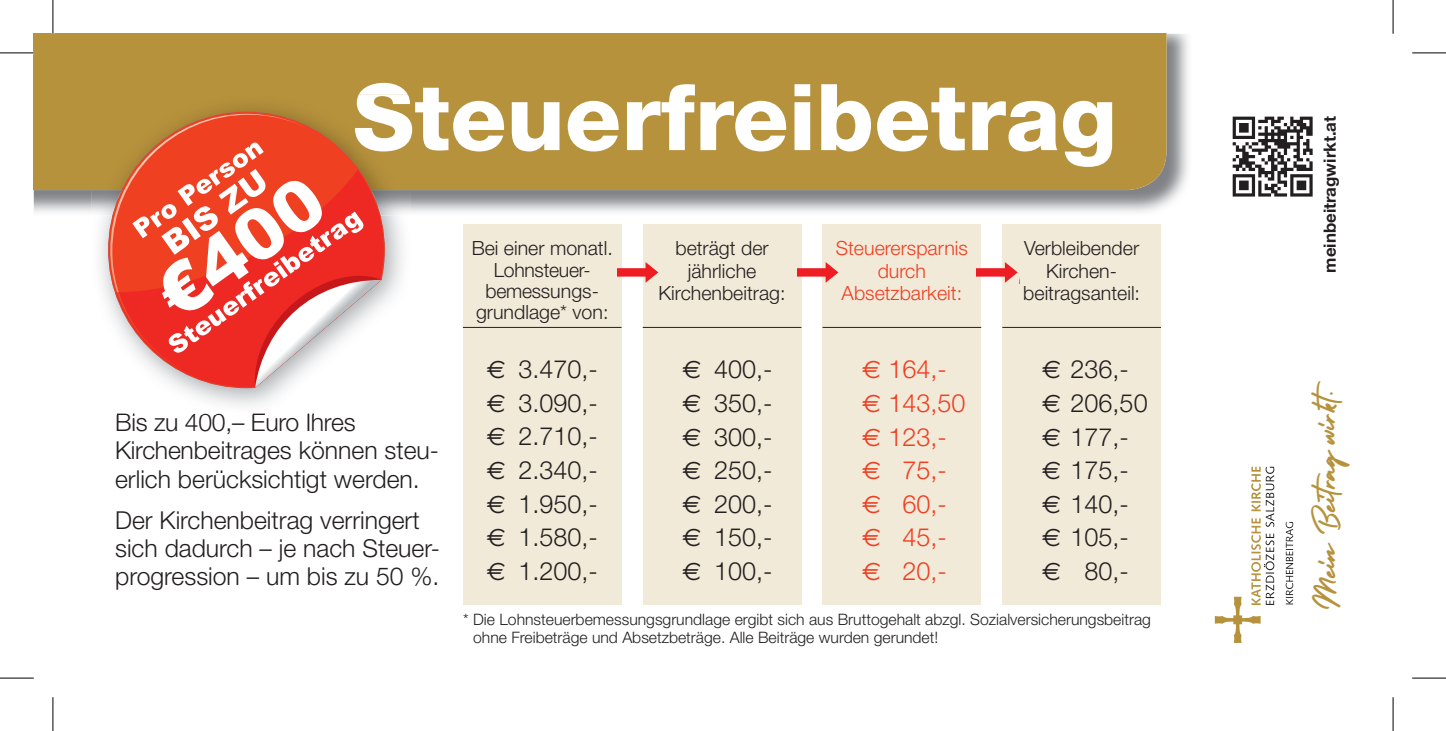
<style>
.page{position:relative;width:1446px;height:731px;background:#fff}
.page>*{position:absolute;margin:0;border:0;box-sizing:border-box;transform-origin:0 0}
.t1{font:800 92.25px "Helvetica Neue";color:#fff}
.t2{font:300 25.2px/33.5px "Helvetica Neue";color:#231f20;text-align:justify}
.t3{font:300 25.2px/33.5px "Helvetica Neue";color:#ef3e22}
.t4{font:300 24.75px/28.1px "Helvetica Neue";color:#231f20}
.t5{font:22.28px "Holiday Free";color:#b6923d}
.t6{font:300 19.57px/22.3px "Helvetica Neue";color:#231f20;text-align:center}
.t7{font:300 19.57px/22.3px "Helvetica Neue";color:#ef3e22;text-align:center}
.t8{font:700 16.88px "Helvetica Neue";color:#231f20}
.t9{font:300 15.75px/17.6px "Helvetica Neue";color:#231f20}
.s1{font-family:"Euro Sans";font-weight:400}
</style>
<div class="page">
<div style="left:463px;top:224px;width:158px;height:381px;background:#f2ead8"></div>
<hr style="left:463px;top:327px;width:158px;height:1px;background:#231f20">
<div style="left:642px;top:224px;width:159px;height:381px;background:#f2ead8"></div>
<hr style="left:642px;top:327px;width:159px;height:1px;background:#231f20">
<div style="left:822px;top:224px;width:159px;height:381px;background:#f2ead8"></div>
<hr style="left:822px;top:327px;width:159px;height:1px;background:#231f20">
<div style="left:1002px;top:224px;width:158px;height:381px;background:#f2ead8"></div>
<hr style="left:1002px;top:327px;width:158px;height:1px;background:#231f20">
<svg style="left:617px;top:262px;width:41px;height:21px"></svg>
<svg style="left:797px;top:262px;width:41px;height:21px"></svg>
<svg style="left:976px;top:262px;width:41px;height:21px"></svg>
<img style="left:34px;top:34px;width:1154px;height:178px">
<div style="left:34px;top:34px;width:1132px;height:156px;background:#b6923d"></div>
<div style="left:1229px;top:113px;width:85px;height:86px;background:linear-gradient(to right,#fff,#fff)"></div>
<svg style="left:1232px;top:117px;width:80px;height:80px"></svg>
<svg style="left:1214px;top:467px;width:60px;height:176px"></svg>
<svg style="left:1285px;top:522px;width:8px;height:82px"></svg>
<img style="left:91px;top:95px;width:320px;height:311px">
<img style="left:355px;top:95px;width:56px;height:72px">
<img style="left:117px;top:413px;width:197px;height:1px">
<svg style="left:108px;top:112px;width:277px;height:276px;background:#d2804f"></svg>
<svg style="left:110px;top:142px;width:271px;height:246px"></svg>
<hr style="left:0;top:53px;width:34px;height:1px;background:#000">
<hr style="left:1411px;top:53px;width:34px;height:1px;background:#000">
<hr style="left:0;top:678px;width:34px;height:1px;background:#000">
<hr style="left:1411px;top:678px;width:34px;height:1px;background:#000">
<hr style="left:53px;top:0;width:1px;height:34px;background:#000">
<hr style="left:53px;top:697px;width:1px;height:34px;background:#000">
<hr style="left:1392px;top:0;width:1px;height:34px;background:#000">
<hr style="left:1392px;top:697px;width:1px;height:34px;background:#000">
<h1 class="t1" style="left:353px;top:62px;width:765px">Steuerfreibetrag</h1>
<h3 class="t4" style="left:115px;top:408px;width:325px">Bis zu 400,– Euro Ihres<br>Kirchen beitrages können steu&shy;erlich berücksichtigt werden.</h3>
<h3 class="t4" style="left:115px;top:505px;width:326px">Der Kirchenbeitrag verringert sich dadurch – je nach Steuer&shy;progression – um bis zu 50 %.</h3>
<p class="t7" style="left:835px;top:237px;width:133px">Steuerersparnis durch<br>Absetzbarkeit:</p>
<p class="t6" style="left:471px;top:237px;width:143px;line-height:21.4px">Bei einer monatl.<br>Lohnsteuer&shy;bemessungs&shy;grundlage* von:</p>
<h2 class="t2" style="left:486px;top:352px;width:113px"><span class="s1">€</span> 3.470,- <span class="s1">€</span> 3.090,- <span class="s1">€</span> 2.710,- <span class="s1">€</span> 2.340,- <span class="s1">€</span> 1.950,- <span class="s1">€</span> 1.580,- <span class="s1">€</span> 1.200,-</h2>
<p class="t6" style="left:658px;top:237px;width:128px">beträgt der jährliche<br>Kirchenbeitrag:</p>
<p class="t6" style="left:1023px;top:237px;width:118px">Verbleibender<br>Kirchen&shy;beitragsanteil:</p>
<h2 class="t2" style="left:1041px;top:352px;width:107px;text-align:left"><span class="s1">€</span> 236,- <span class="s1">€</span> 206,50 <span class="s1">€</span> 177,- <span class="s1">€</span> 175,- <span class="s1">€</span> 140,- <span class="s1">€</span> 105,- <span class="s1">€</span> 80,-</h2>
<p class="t9" style="left:473px;top:610px;width:679px;text-indent:-10px">* Die Lohnsteuerbemessungsgrundlage ergibt sich aus Bruttogehalt abzgl. Sozialversicherungsbeitrag ohne Freibeträge und Absetzbeträge. Alle Beiträge wurden gerundet!</p>
<h2 class="t2" style="left:682px;top:352px;width:92px"><span class="s1">€</span> 400,- <span class="s1">€</span> 350,- <span class="s1">€</span> 300,- <span class="s1">€</span> 250,- <span class="s1">€</span> 200,- <span class="s1">€</span> 150,- <span class="s1">€</span> 100,-</h2>
<h2 class="t3" style="left:862px;top:352px;width:105px"><span class="s1">€</span> 164,- <span class="s1">€</span> 143,50 <span class="s1">€</span> 123,- <span class="s1">€</span> 75,- <span class="s1">€</span> 60,- <span class="s1">€</span> 45,- <span class="s1">€</span> 20,-</h2>
<p class="t8" style="left:1319px;top:273px;width:158px;rotate:-90deg">meinbeitragwirkt.at</p>
<h3 class="t5" style="left:1312px;top:610px;width:240px;rotate:-90deg">M ein Beitrag wirkt.</h3>
</div>
